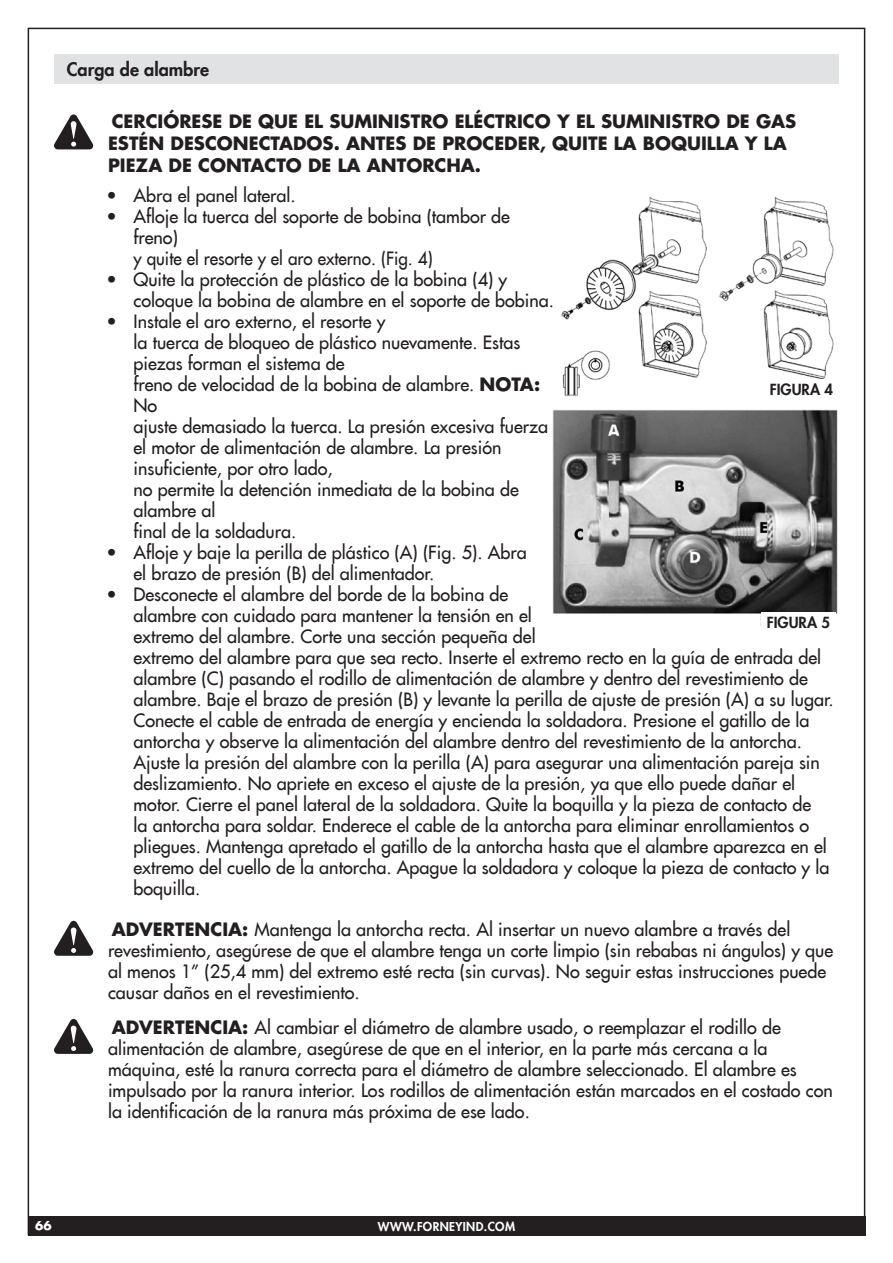
<style>
.page{position:relative;width:893px;height:1263px;background:#fff}
.page>*{position:absolute;margin:0;border:0;box-sizing:border-box;transform-origin:0 0}
.Drakes_Number_Style{font:18px/21px "Futura LT";color:#231f20}
.Drakes_Number_Style-2{font:700 18px/21.6px "Futura LT";color:#231f20}
.Drakes_Number_Style-3{font:18px "Futura LT";color:#231f20;scale:.95 1}
.Drakes_Header_Style{font:800 18px "Futura LT";color:#231f20}
.Drakes_Number_Style-4{font:800 15px "Futura LT";color:#231f20}
.t1{font:800 12px "Futura LT";letter-spacing:.03em;color:#fff}
.t2{font:700 12px "Futura LT";color:#fff}
.s1{font-weight:700}
</style>
<div class="page">
<div style="left:28px;top:1216px;width:837px;height:19px;background:#231f20"></div>
<div style="left:54px;top:54px;width:785px;height:29px;background:#e1e2e4"></div>
<svg style="left:54px;top:114px;width:39px;height:35px"></svg>
<img style="left:561px;top:196px;width:273px;height:200px">
<img style="left:552px;top:409px;width:286px;height:217px">
<svg style="left:54px;top:921px;width:39px;height:35px"></svg>
<svg style="left:54px;top:1019px;width:39px;height:35px"></svg>
<div style="left:764px;top:380px;width:75px;height:19px;background:#fff"></div>
<div style="left:761px;top:612px;width:75px;height:19px;background:#fff"></div>
<p class="Drakes_Header_Style" style="left:67px;top:58px;width:144px">Carga de alambre</p>
<p class="Drakes_Number_Style-2" style="left:108px;top:111px;width:690px">CERCIÓRESE DE QUE EL SUMINISTRO ELÉCTRICO Y EL SUMINISTRO DE GAS<br>ESTÉN DESCONECTADOS. ANTES DE PROCEDER, QUITE LA BOQUILLA Y LA<br>PIEZA DE CONTACTO DE LA ANTORCHA.</p>
<p class="Drakes_Number_Style" style="left:106px;top:184px;width:191px">• Abra el panel lateral.</p>
<p class="Drakes_Number_Style" style="left:134px;top:205px;width:378px;text-indent:-27px">• Afloje la tuerca del soporte de bobina (tambor de freno)</p>
<p class="Drakes_Number_Style-3" style="left:134px;top:246px;width:316px">y quite el resorte y el aro externo. (Fig. 4)</p>
<p class="Drakes_Number_Style" style="left:106px;top:268px;width:402px">• Quite la protección de plástico de la bobina (4) y</p>
<p class="Drakes_Number_Style" style="left:134px;top:289px;width:422px">coloque la bobina de alambre en el soporte de bobina.</p>
<p class="Drakes_Number_Style" style="left:106px;top:310px;width:281px">• Instale el aro externo, el resorte y</p>
<p class="Drakes_Number_Style" style="left:134px;top:331px;width:388px">la tuerca de bloqueo de plástico nuevamente. Estas piezas forman el sistema de</p>
<p class="Drakes_Number_Style" style="left:134px;top:374px;width:408px">freno de velocidad de la bobina de alambre. <span class="s1">NOTA:<br></span>No</p>
<p class="Drakes_Number_Style" style="left:134px;top:416px;width:416px">ajuste demasiado la tuerca. La presión excesiva fuerza</p>
<p class="Drakes_Number_Style" style="left:134px;top:437px;width:370px">el motor de alimentación de alambre. La presión insuficiente, por otro lado,</p>
<p class="Drakes_Number_Style" style="left:134px;top:479px;width:387px">no permite la detención inmediata de la bobina de alambre al</p>
<p class="Drakes_Number_Style" style="left:134px;top:521px;width:164px">final de la soldadura.</p>
<p class="Drakes_Number_Style" style="left:106px;top:542px;width:422px">• Afloje y baje la perilla de plástico (A) (Fig. 5). Abra</p>
<p class="Drakes_Number_Style" style="left:134px;top:563px;width:302px">el brazo de presión (B) del alimentador.</p>
<p class="Drakes_Number_Style" style="left:134px;top:584px;width:702px;text-indent:-27px">• Desconecte el alambre del borde de la bobina de<br>alambre con cuidado para mantener la tensión en el<br>extremo del alambre. Corte una sección pequeña del<br>extremo del alambre para que sea recto. Inserte el extremo recto en la guía de entrada del alambre (C) pasando el rodillo de alimentación de alambre y dentro del revestimiento de alambre. Baje el brazo de presión (B) y levante la perilla de ajuste de presión (A) a su lugar.<br>Conecte el cable de entrada de energía y encienda la soldadora. Presione el gatillo de la antorcha y observe la alimentación del alambre dentro del revestimiento de la antorcha.<br>Ajuste la presión del alambre con la perilla (A) para asegurar una alimentación pareja sin deslizamiento. No apriete en exceso el ajuste de la presión, ya que ello puede dañar el motor. Cierre el panel lateral de la soldadora. Quite la boquilla y la pieza de contacto de<br>la antorcha para soldar. Enderece el cable de la antorcha para eliminar enrollamientos o pliegues. Mantenga apretado el gatillo de la antorcha hasta que el alambre aparezca en el extremo del cuello de la antorcha. Apague la soldadora y coloque la pieza de contacto y la boquilla.</p>
<p class="Drakes_Number_Style" style="left:108px;top:919px;width:727px"><span class="s1">ADVERTENCIA:</span> Mantenga la antorcha recta. Al insertar un nuevo alambre a través del revestimiento, asegúrese de que el alambre tenga un corte limpio (sin rebabas ni ángulos) y que al menos 1” (25,4 mm) del extremo esté recta (sin curvas). No seguir estas instrucciones puede causar daños en el revestimiento.</p>
<p class="Drakes_Number_Style" style="left:108px;top:1017px;width:726px"><span class="s1">ADVERTENCIA:</span> Al cambiar el diámetro de alambre usado, o reemplazar el rodillo de alimentación de alambre, asegúrese de que en el interior, en la parte más cercana a la máquina, esté la ranura correcta para el diámetro de alambre seleccionado. El alambre es impulsado por la ranura interior. Los rodillos de alimentación están marcados en el costado con la identificación de la ranura más próxima de ese lado.</p>
<p class="Drakes_Number_Style-4" style="left:770px;top:380px;width:65px">FIGURA 4</p>
<p class="Drakes_Number_Style-4" style="left:767px;top:613px;width:65px">FIGURA 5</p>
<p class="t2" style="left:35px;top:1218px;width:18px">66</p>
<p class="t1" style="left:378px;top:1218px;width:139px">WWW.FORNEYIND.COM</p>
</div>
